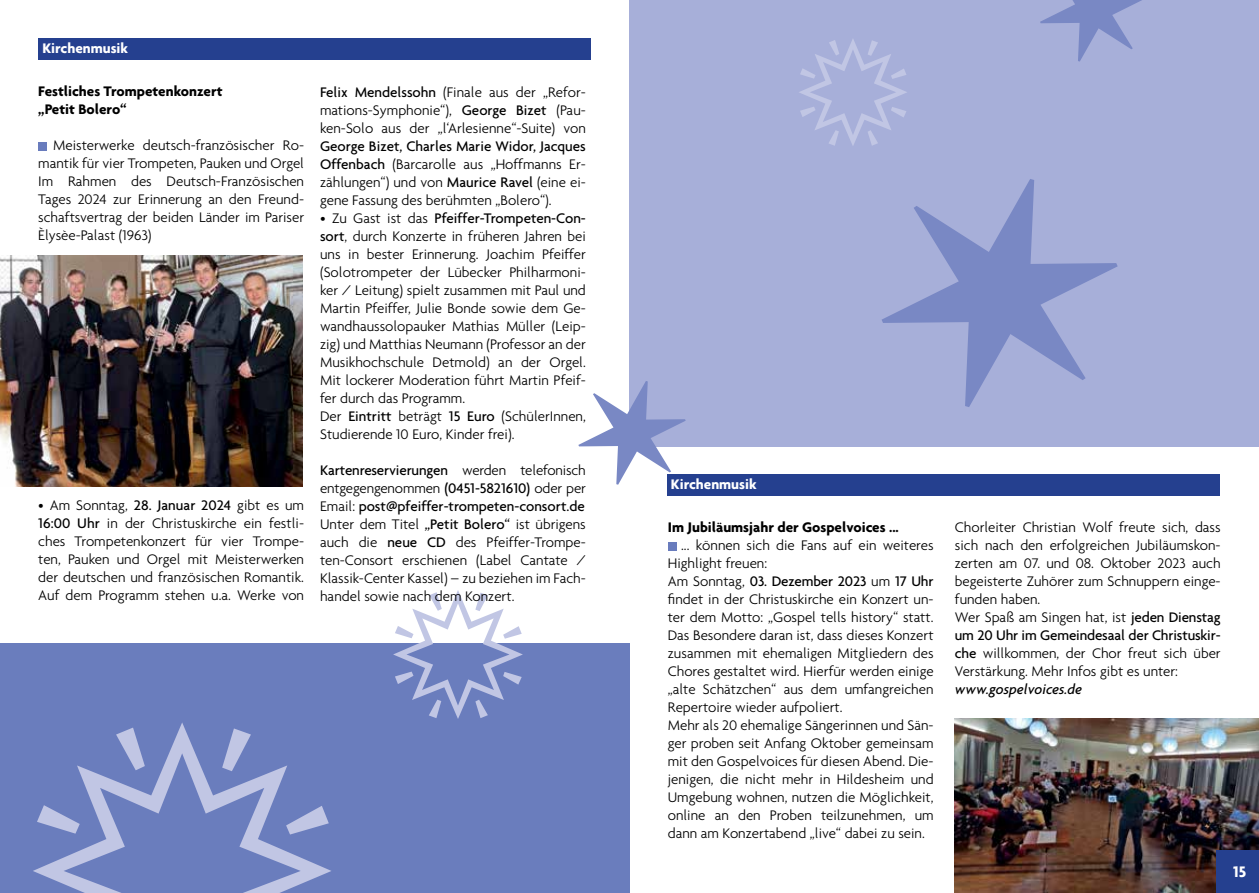
<style>
.page{position:relative;width:1259px;height:893px;background:#fff}
.page>*{position:absolute;margin:0;border:0;box-sizing:border-box;transform-origin:0 0}
.t1{font:303px "Xmas LH Pi One";color:#c1c6e4}
.t2{font:131.7px "Xmas LH Pi One";color:#c1c6e4}
.t3{font:110.55px "Xmas LH Pi One";color:#c1c6e4}
.t4{font:700 16.5px "Agenda";color:#fff}
.t5{font:300 15px/18px "Agenda";color:#000;text-align:justify}
.t6{font:700 15px/18px "Agenda";color:#000}
.t7{font:700 15px "Agenda";color:#fff}
.t8{font:italic 500 15px "Agenda";color:#000}
.s1{font-weight:500}
</style>
<div class="page">
<img style="left:955px;top:719px;width:304px;height:174px">
<div style="left:1216px;top:850px;width:43px;height:43px;background:#25408f"></div>
<div style="left:629px;top:0;width:630px;height:447px;background:#a7afd9"></div>
<div style="left:0;top:643px;width:629px;height:250px;background:#6a7dbd"></div>
<div style="left:38px;top:142px;width:9px;height:8px;background:#697cbd"></div>
<img style="left:0;top:255px;width:302px;height:232px">
<div style="left:38px;top:38px;width:553px;height:22px;background:#25408f"></div>
<div style="left:666px;top:474px;width:553px;height:21px;background:#25408f"></div>
<div style="left:668px;top:542px;width:8px;height:8px;background:#697cbd"></div>
<p class="t7" style="left:43px;top:39px;width:87px">Kirchenmusik</p>
<p class="t6" style="left:38px;top:82px;width:186px">Festliches Trompetenkonzert „Petit Bolero“</p>
<p class="t5" style="left:53px;top:136px;width:252px">Meisterwerke deutsch-französischer Ro-</p>
<p class="t5" style="left:38px;top:154px;width:267px">mantik für vier Trompeten, Pauken und Orgel</p>
<p class="t5" style="left:38px;top:172px;width:267px">Im Rahmen des Deutsch-Französischen Tages 2024 zur Erinnerung an den Freund&shy;schaftsvertrag der beiden Länder im Pariser Èlysèe-Palast (1963)</p>
<p class="t5" style="left:38px;top:496px;width:267px">• Am Sonntag, <span class="s1">28. Januar 2024</span> gibt es um <span class="s1">16:00 Uhr</span> in der Christuskirche ein festli&shy;ches Trompetenkonzert für vier Trompe&shy;ten, Pauken und Orgel mit Meisterwerken der deutschen und französischen Romantik.<br>Auf dem Programm stehen u.a. Werke von</p>
<p class="t5" style="left:320px;top:82px;width:267px"><span class="s1">Felix Mendelssohn</span> (Finale aus der „Refor&shy;mations-Symphonie“), <span class="s1">George Bizet</span> (Pau&shy;ken-Solo aus der „l‘Arlesienne“-Suite) von</p>
<p class="t5" style="left:320px;top:136px;width:267px"><span class="s1">George Bizet, Charles Marie Widor, Jacques Offenbach</span> (Barcarolle aus „Hoffmanns Er&shy;zählungen“) und von <span class="s1">Maurice Ravel</span> (eine ei&shy;gene Fassung des berühmten „Bolero“).</p>
<p class="t5" style="left:320px;top:208px;width:267px;text-align:left">• Zu Gast ist das <span class="s1">Pfeiffer-Trompeten-Con&shy;sort</span>, durch Konzerte in früheren Jahren bei uns in bester Erinnerung. Joachim Pfeiffer (Solotrompeter der Lübecker Philharmoni&shy;ker / Leitung) spielt zusammen mit Paul und Martin Pfeiffer, Julie Bonde sowie dem Ge&shy;wandhaussolopauker Mathias Mü ller (Leip&shy;zig) und Matthias Neumann (Professor an der Musikhochschule Detmold) an der Orgel.<br>Mit lockerer Moderation führt Martin Pfeif&shy;fer durch das Programm.<br>Der <span class="s1">Eintritt</span> beträgt <span class="s1">15 Euro</span> (SchülerInnen, Studierende 10 Euro, Kinder frei).</p>
<p class="t5" style="left:320px;top:460px;width:267px"><span class="s1">Kartenreservierungen</span> werden telefonisch entgegengenommen <span class="s1">(0451-5821610)</span> oder per Email: <span class="s1">post@pfeiffer-trompeten-consort.de </span>Unter dem Titel <span class="s1">„Petit Bolero“</span> ist übrigens auch die <span class="s1">neue CD</span> des Pfeiffer-Trompe&shy;ten-Consort erschienen (Label Cantate / Klassik-Center Kassel) – zu beziehen im Fach&shy;handel sowie nach dem Konzert.</p>
<h2 class="t2" style="left:392px;top:578px;width:133px">/</h2>
<h1 class="t1" style="left:31px;top:696px;width:304px">/</h1>
<h3 class="t3" style="left:797px;top:28px;width:112px">/</h3>
<p class="t7" style="left:671px;top:475px;width:87px">Kirchenmusik</p>
<p class="t6" style="left:668px;top:518px;width:233px">Im Jubiläumsjahr der Gospelvoices ...</p>
<p class="t5" style="left:668px;top:536px;width:267px;text-align:left;text-indent:13px">... können sich die Fans auf ein weiteres Highlight freuen:<br>Am Sonntag, <span class="s1">03. Dezember 2023</span> um <span class="s1">17 Uhr </span>findet in der Christuskirche ein Konzert un&shy;ter dem Motto: „Gospel tells history“ statt.<br>Das Besondere daran ist, dass dieses Konzert zusammen mit ehemaligen Mitgliedern des Chores gestaltet wird. Hierfür werden einige „alte Schätzchen“ aus dem umfangreichen Repertoire wieder aufpoliert.<br>Mehr als 20 ehemalige Sängerinnen und Sän&shy;ger proben seit Anfang Oktober gemeinsam mit den Gospelvoices für diesen Abend. Die&shy;jenigen, die nicht mehr in Hildesheim und Umgebung wohnen, nutzen die Möglichkeit, online an den Proben teilzunehmen, um dann am Konzertabend „live“ dabei zu sein.</p>
<p class="t5" style="left:955px;top:518px;width:267px;text-align:left">Chorleiter Christian Wolf freute sich, dass sich nach den erfolgreichen Jubiläumskon&shy;zerten am 07. und 08. Oktober 2023 auch begeisterte Zuhörer zum Schnuppern einge&shy;funden haben.<br>Wer Spaß am Singen hat, ist <span class="s1">jeden Dienstag um 20 Uhr im Gemeindesaal der Christuskir&shy;che</span> willkommen, der Chor freut sich über Verstärkung. Mehr Infos gibt es unter:</p>
<p class="t8" style="left:955px;top:680px;width:129px">www.gospelvoices.de</p>
<p class="t4" style="left:1233px;top:862px;width:15px">15</p>
</div>
